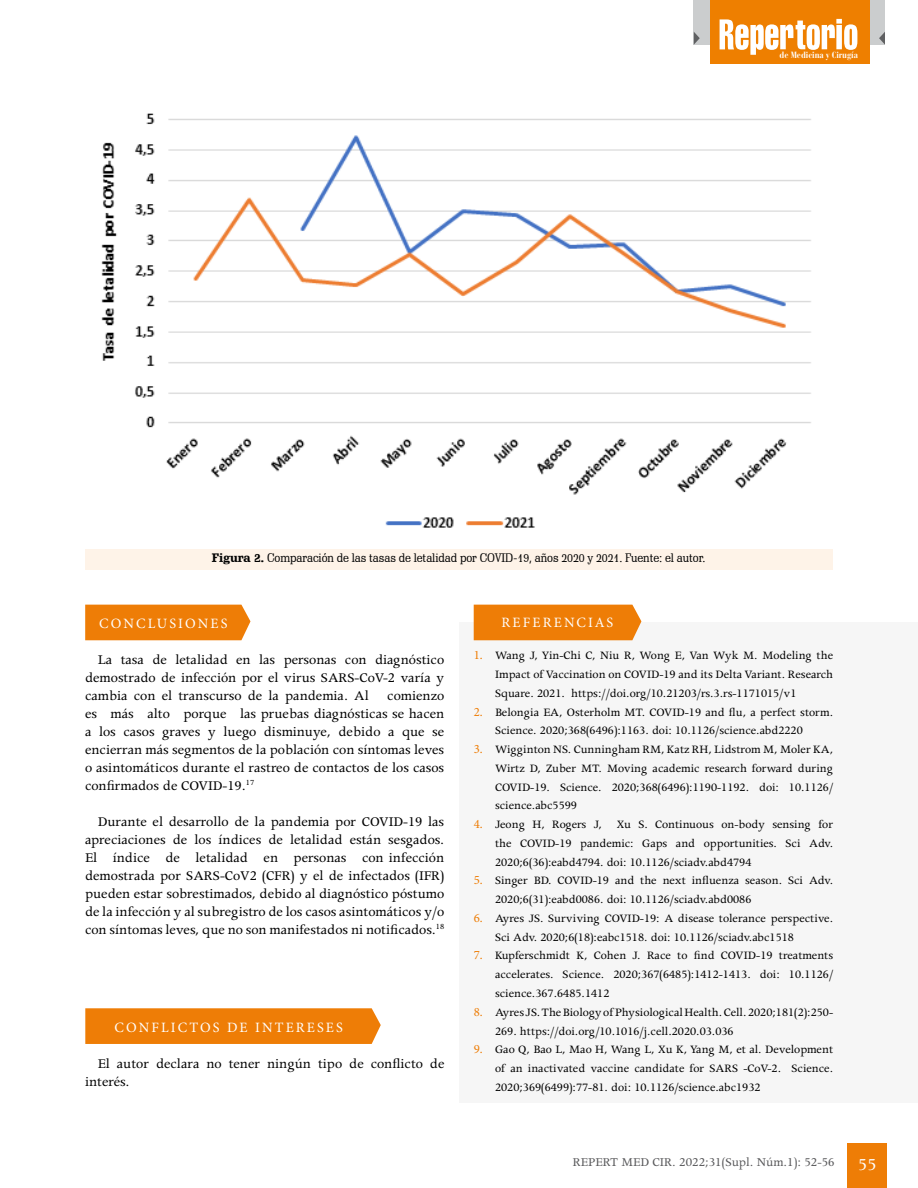
<style>
.page{position:relative;width:918px;height:1188px;background:#fff}
.page>*{position:absolute;margin:0;border:0;box-sizing:border-box;transform-origin:0 0}
.t1{font:15px/18px "Apollo MT Std";color:#000;text-align:justify}
.t2{font:14.25px "Minion Pro";letter-spacing:.15em;color:#fff}
.t3{font:13.5px "Apollo MT Std";color:#58585a}
.t4{font:12.75px/18.8px "Apollo MT Std";color:#000;text-align:justify}
.t5{font:12px "Schadow BT";letter-spacing:-.01em;color:#000}
.t6{font:700 condensed 9px "Bauer Bodoni Std";color:#fff}
.s1{font-weight:700}
.s2{font-family:"Minion Pro";color:#ee7d06}
.s3{font-size:19.05px;color:#fff}
</style>
<div class="page">
<div style="left:848px;top:1143px;width:39px;height:45px;background:#ee7d06"></div>
<div style="left:693px;top:0;width:192px;height:45px;background:#cbcdce"></div>
<div style="left:710px;top:0;width:160px;height:64px;background:#ee7f00"></div>
<svg style="left:720px;top:19px;width:137px;height:36px"></svg>
<svg style="left:694px;top:32px;width:6px;height:13px"></svg>
<svg style="left:879px;top:32px;width:6px;height:13px"></svg>
<div style="left:85px;top:549px;width:748px;height:21px;background:#fef3e8"></div>
<img style="left:101px;top:113px;width:710px;height:415px">
<div style="left:85px;top:605px;width:165px;height:35px;background:#ee7d06"></div>
<div style="left:85px;top:1008px;width:296px;height:36px;background:#ee7d06"></div>
<div style="left:459px;top:623px;width:459px;height:480px;background:#f6f6f6"></div>
<div style="left:474px;top:605px;width:167px;height:35px;background:#ee7d06"></div>
<p class="t6" style="left:780px;top:50px;width:80px">de Medicina y Cirugía</p>
<p class="t5" style="left:212px;top:550px;width:495px"><span class="s1">Figura 2.</span> Comparación de las tasas de letalidad por COVID-19, años 2020 y 2021. Fuente: el autor.</p>
<p class="t2" style="left:99px;top:614px;width:130px">CONCLUSIONES</p>
<p class="t1" style="left:85px;top:652px;width:361px;text-indent:13px">La tasa de letalidad en las personas con diagnóstico demostrado de infección por el virus SARS-CoV-2 varía y cambia con el transcurso de la pandemia. Al comienzo es más alto porque las pruebas diagnósticas se hacen a los casos graves y luego disminuye, debido a que se encierran más segmentos de la población con síntomas leves o asintomáticos durante el rastreo de contactos de los casos confirmados de COVID-19.<sup>17</sup></p>
<p class="t1" style="left:85px;top:814px;width:361px;text-indent:13px">Durante el desarrollo de la pandemia por COVID-19 las apreciaciones de los índices de letalidad están sesgados.<br>El índice de letalidad en personas con infección demostrada por SARS-CoV2 (CFR) y el de infectados (IFR) pueden estar sobrestimados, debido al diagnóstico póstumo de la infección y al subregistro de los casos asintomáticos y/o con síntomas leves, que no son manifestados ni notificados.<sup>18</sup></p>
<p class="t2" style="left:114px;top:1018px;width:230px">CONFLICTOS DE INTERESES</p>
<p class="t1" style="left:85px;top:1056px;width:361px;text-indent:13px">El autor declara no tener ningún tipo de conflicto de interés.</p>
<p class="t2" style="left:502px;top:613px;width:113px">REFERENCIAS</p>
<p class="t4" style="left:495px;top:647px;width:340px;text-indent:-21px"><span class="s2">1.</span> Wang J, Yin-Chi C, Niu R, Wong E, Van Wyk M. Modeling the Impact of Vaccination on COVID-19 and its Delta Variant. Research Square. 2021. https://doi.org/10.21203/rs.3.rs-1171015/v1</p>
<p class="t4" style="left:495px;top:703px;width:340px;text-indent:-21px"><span class="s2">2.</span> Belongia EA, Osterholm MT. COVID-19 and flu, a perfect storm.<br>Science. 2020;368(6496):1163. doi: 10.1126/science.abd2220</p>
<p class="t4" style="left:495px;top:741px;width:340px;text-indent:-21px"><span class="s2">3.</span> Wigginton NS. Cunningham RM, Katz RH, Lidstrom M, Moler KA, Wirtz D, Zuber MT. Moving academic research forward during COVID-19. Science. 2020;368(6496):1190-1192. doi: 10.1126/ science.abc5599</p>
<p class="t4" style="left:495px;top:816px;width:340px;text-indent:-21px"><span class="s2">4.</span> Jeong H, Rogers J, Xu S. Continuous on-body sensing for the COVID-19 pandemic: Gaps and opportunities. Sci Adv.<br>2020;6(36):eabd4794. doi: 10.1126/sciadv.abd4794</p>
<p class="t4" style="left:495px;top:872px;width:340px;text-indent:-21px"><span class="s2">5.</span> Singer BD. COVID-19 and the next influenza season. Sci Adv.<br>2020;6(31):eabd0086. doi: 10.1126/sciadv.abd0086</p>
<p class="t4" style="left:495px;top:910px;width:340px;text-indent:-21px"><span class="s2">6.</span> Ayres JS. Surviving COVID-19: A disease tolerance perspective.<br>Sci Adv. 2020;6(18):eabc1518. doi: 10.1126/sciadv.abc1518</p>
<p class="t4" style="left:495px;top:947px;width:340px;text-indent:-21px"><span class="s2">7.</span> Kupferschmidt K, Cohen J. Race to find COVID-19 treatments accelerates. Science. 2020;367(6485):1412-1413. doi: 10.1126/ science.367.6485.1412</p>
<p class="t4" style="left:495px;top:1003px;width:340px;text-indent:-21px"><span class="s2">8.</span> Ayres JS. The Biology of Physiological Health. Cell. 2020;181(2):250-<br>269. https://doi.org/10.1016/j.cell.2020.03.036</p>
<p class="t4" style="left:495px;top:1041px;width:340px;text-indent:-21px"><span class="s2">9.</span> Gao Q, Bao L, Mao H, Wang L, Xu K, Yang M, et al. Development of an inactivated vaccine candidate for SARS -CoV-2. Science.<br>2020;369(6499):77-81. doi: 10.1126/science.abc1932</p>
<p class="t3" style="left:573px;top:1155px;width:305px">REPERT MED CIR. 2022;31(Supl. Núm.1): 52-56 <span class="s3">55</span></p>
</div>
